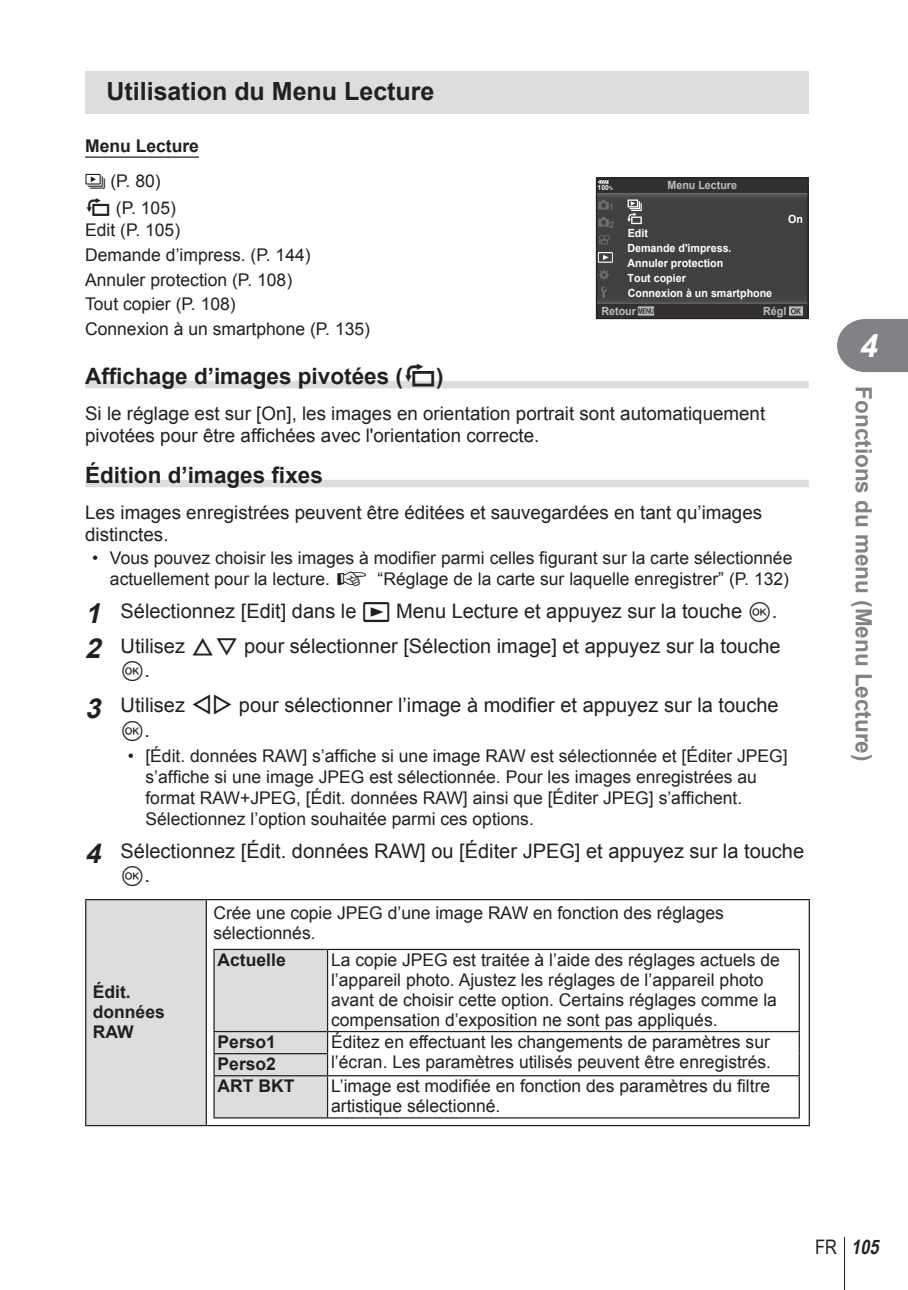
<style>
.page{position:relative;width:908px;height:1290px;background:#fff}
.page>*{position:absolute;margin:0;border:0;box-sizing:border-box;transform-origin:0 0}
.t1{font:italic 700 32.5px "Arial";color:#fff}
.t2{font:700 25px "Arial";color:#231f20}
.t3{font:700 22.5px "Arial";color:#231f20}
.t4{font:700 22.5px "Arial";color:#808285}
.t5{font:20px/35.2px "Arial";color:#231f20}
.t6{font:20px "Olympus 7";color:#231f20}
.t7{font:italic 700 20px "Arial Narrow";color:#231f20}
.t8{font:18.75px/22.5px "Arial";color:#231f20}
.t9{font:17.5px/20px "Arial";color:#231f20}
.t10{font:700 17.5px/20px "Arial";color:#231f20}
.t11{font:700 11.25px/15px "Arial";color:#fff;scale:.95 1}
.t12{font:700 11.25px "Arial";color:#bbbdc0;scale:.95 1}
.t13{font:700 9.25px "Arial";color:#6d6e70}
.t14{font:700 7px "Arial";color:#fff}
.s1{font-family:"olympus 15";font-weight:400}
.s2{font-weight:400}
.s3{font-size:5.25px}
.s4{font-family:"Olympus 26"}
.s5{font-family:"Olympus 26";font-weight:400}
.s6{font-family:"Olympus 1"}
.s7{font-weight:700;font-style:italic;font-size:27.5px}
.s8{font-family:"Olympus 7"}
.s9{font-family:"olympus 15"}
.s10{font-family:"Arial"}
.s11{font-weight:400;font-style:normal}
</style>
<div class="page">
<hr style="left:843px;top:1237px;width:1px;height:53px;background:#231f20">
<svg style="left:837px;top:319px;width:70px;height:53px;background:#8b8d8f"></svg>
<hr style="left:85px;top:156px;width:114px;height:2px;background:#231f20">
<div style="left:85px;top:381px;width:723px;height:7px;background:#dcddde"></div>
<div style="left:85px;top:480px;width:723px;height:7px;background:#dcddde"></div>
<div style="left:85px;top:71px;width:723px;height:42px;background:#dcddde"></div>
<svg style="left:595px;top:177px;width:213px;height:142px;background:#414142"></svg>
<div style="left:86px;top:899px;width:120px;height:226px;background:#dcddde"></div>
<hr style="left:808px;top:900px;width:1px;height:225px;background:#231f20">
<hr style="left:85px;top:899px;width:121px;height:1px;background:#231f20">
<hr style="left:85px;top:900px;width:1px;height:225px;background:#231f20">
<hr style="left:206px;top:899px;width:376px;height:1px;background:#231f20">
<hr style="left:206px;top:900px;width:1px;height:225px;background:#231f20">
<hr style="left:582px;top:899px;width:227px;height:1px;background:#231f20">
<hr style="left:85px;top:1125px;width:724px;height:1px;background:#231f20">
<hr style="left:327px;top:949px;width:472px;height:1px;background:#231f20">
<hr style="left:798px;top:950px;width:1px;height:81px;background:#231f20">
<hr style="left:327px;top:1031px;width:472px;height:1px;background:#231f20">
<svg style="left:213px;top:949px;width:115px;height:168px;background:#d4d5d6"></svg>
<svg style="left:798px;top:1032px;width:1px;height:43px"></svg>
<hr style="left:213px;top:1075px;width:114px;height:1px;background:#231f20">
<hr style="left:213px;top:1076px;width:1px;height:41px;background:#231f20">
<hr style="left:327px;top:1075px;width:472px;height:1px;background:#231f20">
<hr style="left:327px;top:1076px;width:1px;height:41px;background:#231f20">
<hr style="left:798px;top:1076px;width:1px;height:41px;background:#231f20">
<hr style="left:213px;top:1117px;width:586px;height:1px;background:#231f20">
<h2 class="t2" style="left:106px;top:78px;width:329px">Utilisation du Menu Lecture</h2>
<p class="t10" style="left:85px;top:129px;width:115px;line-height:34.5px">Menu Lecture <span class="s1">y</span> <span class="s2">(P. 80)</span></p>
<p class="t14" style="left:597px;top:184px;width:17px">100<span class="s3">%</span></p>
<p class="t12" style="left:667px;top:179px;width:75px">Menu Lecture</p>
<p class="t9" style="left:85px;top:196px;width:97px;line-height:22.8px"><span class="s4">R</span> (P. 105)<br>Edit (P. 105)</p>
<p class="t9" style="left:85px;top:243px;width:286px;line-height:24.5px">Demande d’impress. (P. 144)<br>Annuler protection (P. 108)<br>Tout copier (P. 108)<br>Connexion à un smartphone (P. 135)</p>
<p class="t3" style="left:85px;top:364px;width:360px">Affichage d’images pivotées ( <span class="s5">R</span>)</p>
<p class="t8" style="left:85px;top:402px;width:681px">Si le réglage est sur [On], les images en orientation portrait sont automatiquement pivotées pour être affichées avec l'orientation correcte.</p>
<p class="t3" style="left:85px;top:463px;width:239px">Édition d’images fixes</p>
<p class="t8" style="left:85px;top:501px;width:678px">Les images enregistrées peuvent être éditées et sauvegardées en tant qu’images distinctes.</p>
<p class="t9" style="left:92px;top:547px;width:701px;line-height:21px;text-align:right">• Vous pouvez choisir les images à modifier parmi celles figurant sur la carte sélectionnée actuellement pour la lecture. <span class="s6">g</span> “Réglage de la carte sur laquelle enregistrer” (P. 132)</p>
<p class="t5" style="left:85px;top:593px;width:696px"><span class="s7">1</span> Sélectionnez [Edit] dans le <span class="s6">q</span> Menu Lecture et appuyez sur la touche <span class="s8">Q</span>.<br><span class="s7">2</span> Utilisez <span class="s9">FG</span> pour sélectionner [Sélection image] et appuyez sur la touche</p>
<p class="t6" style="left:120px;top:657px;width:31px">Q<span class="s10">.</span></p>
<p class="t5" style="left:85px;top:688px;width:694px"><span class="s7">3</span> Utilisez <span class="s9">HI</span> pour sélectionner l’image à modifier et appuyez sur la touche</p>
<p class="t6" style="left:120px;top:716px;width:31px">Q<span class="s10">.</span></p>
<p class="t9" style="left:145px;top:745px;width:643px;line-height:21px;text-indent:-18px">• [Édit. données RAW] s’affiche si une image RAW est sélectionnée et [Éditer JPEG] s’affiche si une image JPEG est sélectionnée. Pour les images enregistrées au format RAW+JPEG, [Édit. données RAW] ainsi que [Éditer JPEG] s’affichent.<br>Sélectionnez l’option souhaitée parmi ces options.</p>
<p class="t5" style="left:85px;top:833px;width:720px"><span class="s7">4</span> Sélectionnez [Édit. données RAW] ou [Éditer JPEG] et appuyez sur la touche</p>
<p class="t6" style="left:120px;top:862px;width:31px">Q<span class="s10">.</span></p>
<p class="t13" style="left:609px;top:202px;width:7px">1</p>
<p class="t11" style="left:787px;top:211px;width:17px">On</p>
<p class="t13" style="left:609px;top:219px;width:7px">2</p>
<p class="t11" style="left:627px;top:225px;width:111px">Edit<br>Demande d'impress.<br>Annuler protection</p>
<p class="t11" style="left:627px;top:285px;width:153px">Connexion à un smartphone</p>
<p class="t11" style="left:627px;top:270px;width:63px">Tout copier</p>
<p class="t12" style="left:601px;top:305px;width:38px">Retour</p>
<p class="t12" style="left:762px;top:305px;width:26px">Régl</p>
<p class="t10" style="left:93px;top:981px;width:73px">Édit. données<br>RAW</p>
<p class="t9" style="left:213px;top:903px;width:512px">Crée une copie JPEG d’une image RAW en fonction des réglages sélectionnés.</p>
<p class="t10" style="left:217px;top:949px;width:70px">Actuelle</p>
<p class="t9" style="left:331px;top:949px;width:450px">La copie JPEG est traitée à l’aide des réglages actuels de l’appareil photo. Ajustez les réglages de l’appareil photo avant de choisir cette option. Certains réglages comme la compensation d’exposition ne sont pas appliqués.</p>
<p class="t10" style="left:217px;top:1031px;width:60px">Perso1</p>
<p class="t9" style="left:331px;top:1031px;width:440px">Éditez en effectuant les changements de paramètres sur</p>
<p class="t10" style="left:217px;top:1053px;width:60px">Perso2</p>
<p class="t9" style="left:331px;top:1051px;width:441px">l’écran. Les paramètres utilisés peuvent être enregistrés.</p>
<p class="t10" style="left:217px;top:1076px;width:78px">ART BKT</p>
<p class="t9" style="left:331px;top:1076px;width:440px">L’image est modifiée en fonction des paramètres du filtre artistique sélectionné.</p>
<h1 class="t1" style="left:859px;top:328px;width:20px">4</h1>
<p class="t4" style="left:875px;top:386px;width:377px;rotate:90deg">Fonctions du menu (Menu Lecture)</p>
<p class="t7" style="left:814px;top:1235px;width:69px"><span class="s11">FR</span> 105</p>
</div>
